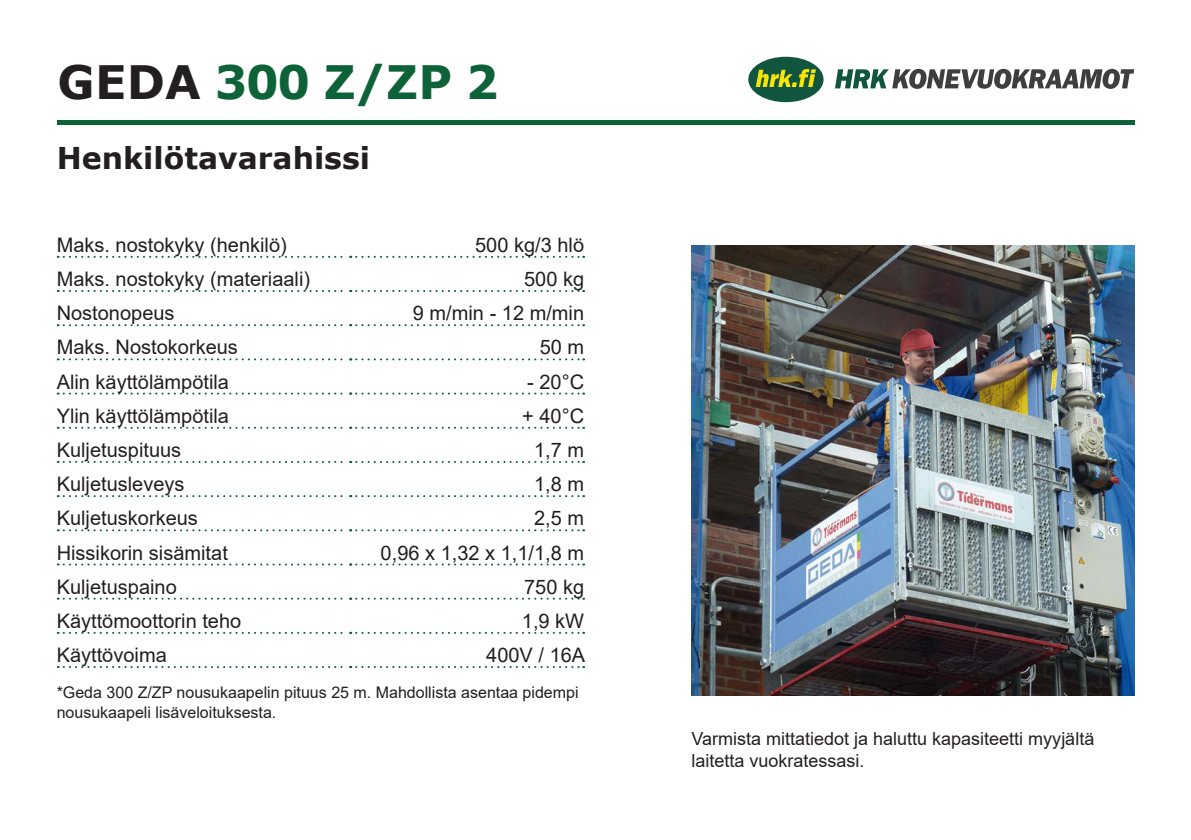
<style>
.page{position:relative;width:1191px;height:840px;background:#fff}
.page>*{position:absolute;margin:0;border:0;box-sizing:border-box;transform-origin:0 0}
.t1{font:700 46px "Verdana";letter-spacing:.005em;color:#0e6238}
.t2{font:700 30px "Verdana";color:#231f20}
.HRK_Table_Data_5mm{font:20px "Arial";color:#231f20}
.t3{font:18px/21.6px "Arial";color:#231f20}
.t4{font:16px/19.2px "Arial";color:#231f20}
.s1{color:#231f20}
</style>
<div class="page">
<svg style="left:58px;top:256px;width:526px;height:2px"></svg>
<svg style="left:58px;top:290px;width:526px;height:2px"></svg>
<svg style="left:58px;top:324px;width:526px;height:2px"></svg>
<svg style="left:58px;top:358px;width:526px;height:2px"></svg>
<svg style="left:58px;top:392px;width:526px;height:2px"></svg>
<svg style="left:58px;top:426px;width:526px;height:2px"></svg>
<svg style="left:58px;top:460px;width:526px;height:2px"></svg>
<svg style="left:58px;top:495px;width:526px;height:2px"></svg>
<svg style="left:58px;top:529px;width:526px;height:2px"></svg>
<svg style="left:58px;top:563px;width:526px;height:2px"></svg>
<svg style="left:58px;top:597px;width:526px;height:2px"></svg>
<svg style="left:58px;top:631px;width:526px;height:2px"></svg>
<svg style="left:58px;top:666px;width:526px;height:1px"></svg>
<img style="left:691px;top:245px;width:443px;height:450px">
<hr style="left:57px;top:120px;width:1077px;height:4px;background:#0e6238">
<svg style="left:835px;top:69px;width:299px;height:20px"></svg>
<div style="left:748px;top:57px;width:75px;height:45px;background:#10553d;border-radius:50%"></div>
<svg style="left:755px;top:69px;width:61px;height:18px"></svg>
<p class="t1" style="left:58px;top:50px;width:442px"><span class="s1">GEDA</span> 300 Z/ZP 2</p>
<p class="t2" style="left:57px;top:137px;width:315px">Henkilötavarahissi</p>
<p class="HRK_Table_Data_5mm" style="left:57px;top:231px;width:232px">Maks. nostokyky (henkilö)</p>
<p class="HRK_Table_Data_5mm" style="left:475px;top:231px;width:110px">500 kg/3 hlö</p>
<p class="HRK_Table_Data_5mm" style="left:57px;top:265px;width:255px">Maks. nostokyky (materiaali)</p>
<p class="HRK_Table_Data_5mm" style="left:524px;top:265px;width:62px">500 kg</p>
<p class="HRK_Table_Data_5mm" style="left:57px;top:299px;width:119px">Nostonopeus</p>
<p class="HRK_Table_Data_5mm" style="left:413px;top:299px;width:173px">9 m/min - 12 m/min</p>
<p class="HRK_Table_Data_5mm" style="left:57px;top:333px;width:183px">Maks. Nostokorkeus</p>
<p class="HRK_Table_Data_5mm" style="left:539px;top:333px;width:46px">50 m</p>
<p class="HRK_Table_Data_5mm" style="left:57px;top:367px;width:174px">Alin käyttölämpötila</p>
<p class="HRK_Table_Data_5mm" style="left:527px;top:367px;width:58px">- 20°C</p>
<p class="HRK_Table_Data_5mm" style="left:57px;top:401px;width:174px">Ylin käyttölämpötila</p>
<p class="HRK_Table_Data_5mm" style="left:522px;top:401px;width:63px">+ 40°C</p>
<p class="HRK_Table_Data_5mm" style="left:57px;top:436px;width:126px">Kuljetuspituus</p>
<p class="HRK_Table_Data_5mm" style="left:534px;top:436px;width:52px">1,7 m</p>
<p class="HRK_Table_Data_5mm" style="left:57px;top:470px;width:129px">Kuljetusleveys</p>
<p class="HRK_Table_Data_5mm" style="left:534px;top:470px;width:52px">1,8 m</p>
<p class="HRK_Table_Data_5mm" style="left:57px;top:504px;width:143px">Kuljetuskorkeus</p>
<p class="HRK_Table_Data_5mm" style="left:534px;top:504px;width:52px">2,5 m</p>
<p class="HRK_Table_Data_5mm" style="left:57px;top:538px;width:173px">Hissikorin sisämitat</p>
<p class="HRK_Table_Data_5mm" style="left:381px;top:538px;width:205px">0,96 x 1,32 x 1,1/1,8 m</p>
<p class="HRK_Table_Data_5mm" style="left:57px;top:572px;width:122px">Kuljetuspaino</p>
<p class="HRK_Table_Data_5mm" style="left:524px;top:572px;width:62px">750 kg</p>
<p class="HRK_Table_Data_5mm" style="left:57px;top:606px;width:186px">Käyttömoottorin teho</p>
<p class="HRK_Table_Data_5mm" style="left:522px;top:606px;width:64px">1,9 kW</p>
<p class="HRK_Table_Data_5mm" style="left:57px;top:641px;width:112px">Käyttövoima</p>
<p class="HRK_Table_Data_5mm" style="left:486px;top:641px;width:100px">400V / 16A</p>
<p class="t4" style="left:57px;top:682px;width:523px">*Geda 300 Z/ZP nousukaapelin pituus 25 m. Mahdollista asentaa pidempi nousukaapeli lisäveloituksesta.</p>
<p class="t3" style="left:691px;top:727px;width:404px">Varmista mittatiedot ja haluttu kapasiteetti myyjältä laitetta vuokratessasi.</p>
</div>
